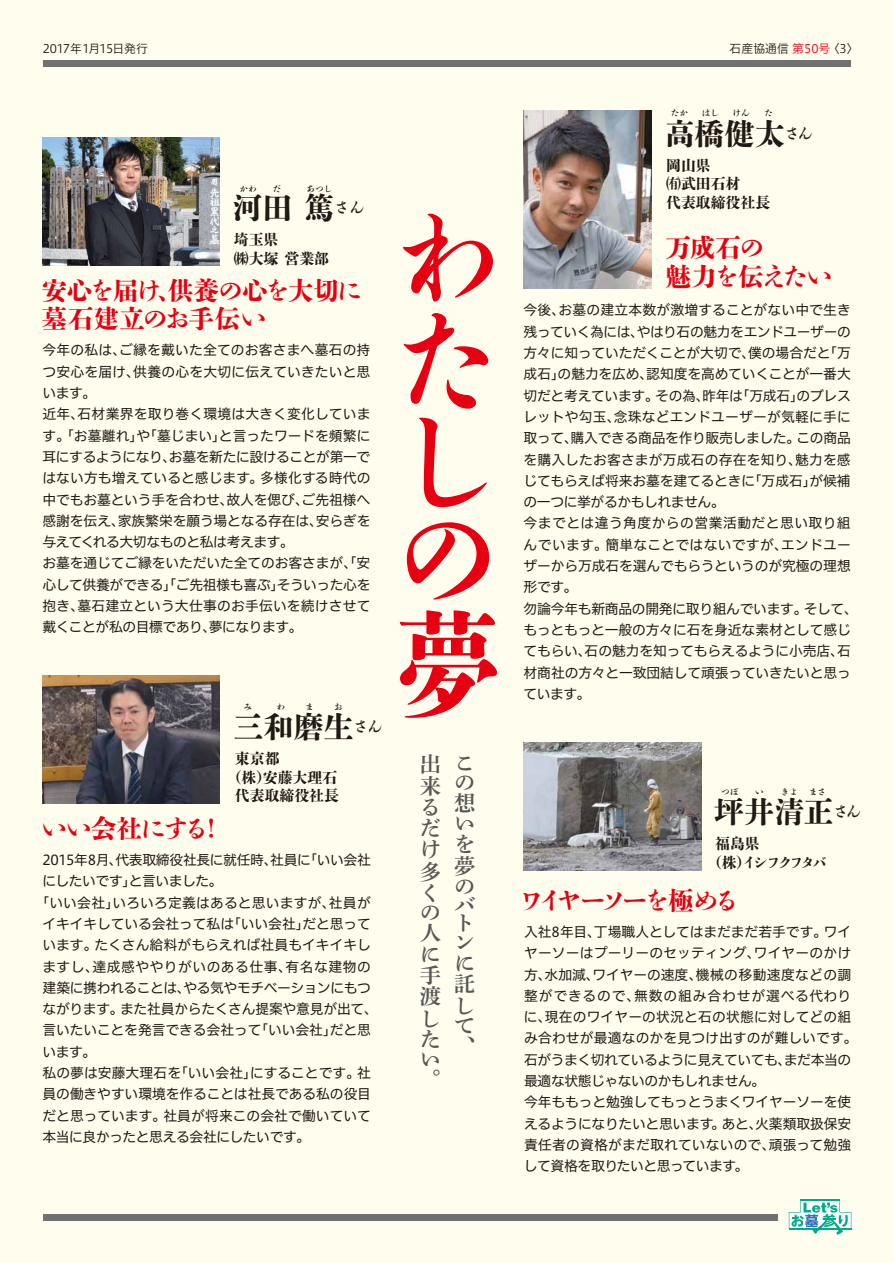
<style>
.page{position:relative;width:894px;height:1263px;background:#fffeee}
.page>*{position:absolute;margin:0;border:0;box-sizing:border-box;transform-origin:0 0}
.t1{font:115.5px/99.8px "Shuei Shogo M Std H";color:#e60012;text-align:justify;scale:.91 1}
.t2{font:30px "Shuei Shogo M Std H";color:#221815}
.t3{font:25.5px/28.5px "Shuei Shogo M Std H";letter-spacing:-.05em;color:#e60012}
.t4{font:25.5px/28.5px "Shuei Shogo M Std H";letter-spacing:-.075em;color:#e60012}
.t5{font:25.5px "Shuei Shogo M Std H";letter-spacing:-.15em;color:#e60012}
.t6{font:21.3px/21px "Shuei Min Pr 6 B";color:#595757}
.t7{font:14.85px/18.8px "Shuei Shogo M Std H";color:#221815}
.t8{font:14.85px/18.8px "Shuei Shogo M Std H";letter-spacing:-.195em;color:#221815}
.t9{font:13.8px/21.3px "Hiragino UD Sans F Std N W4";letter-spacing:-.01em;color:#221815}
.t10{font:13.8px "Hiragino UD Sans F Std N W4";letter-spacing:-.03em;color:#221815}
.t11{font:13.8px "Hiragino UD Sans F Std N W4";letter-spacing:.01em;color:#221815}
.t12{font:13.8px "Hiragino UD Sans F Std N W4";letter-spacing:.035em;color:#221815}
.t13{font:11.85px "Hiragino UD Sans F Std N W3";letter-spacing:-.035em;color:#221815}
.t14{font:11.85px "Hiragino UD Sans F Std N W3";color:#221815}
.t15{font:8.55px "Shuei Shogo M Std H";color:#221815}
.s1{color:#e60012}
</style>
<div class="page">
<div style="left:43px;top:60px;width:808px;height:6px;background:#727171"></div>
<div style="left:43px;top:1214px;width:735px;height:6px;background:#727171"></div>
<hr style="left:800px;top:1199px;width:40px;height:2px;background:#00aa8d">
<svg style="left:789px;top:1201px;width:62px;height:34px"></svg>
<img style="left:524px;top:111px;width:127px;height:177px">
<img style="left:42px;top:676px;width:178px;height:127px">
<img style="left:524px;top:742px;width:177px;height:128px">
<img style="left:42px;top:137px;width:178px;height:128px">
<p class="t13" style="left:43px;top:39px;width:107px">2017年1月15日発行</p>
<p class="t14" style="left:729px;top:39px;width:131px">石産協通信 <span class="s1">第50号</span> 〈3〉</p>
<p class="t15" style="left:239px;top:183px;width:19px">かわ</p>
<p class="t15" style="left:273px;top:183px;width:10px">だ</p>
<p class="t15" style="left:307px;top:183px;width:27px">あつし</p>
<h2 class="t2" style="left:232px;top:187px;width:133px">河田 篤<sup>さん</sup></h2>
<p class="t7" style="left:234px;top:230px;width:97px">埼玉県<br>㈱大塚 営業部</p>
<h3 class="t3" style="left:42px;top:275px;width:322px">安心を届け、供養の心を大切に墓石建立のお手伝い</h3>
<p class="t9" style="left:42px;top:339px;width:330px">今年の私は、ご縁を戴いた全てのお客さまへ墓石の持つ安心を届け、供養の心を大切に伝えていきたいと思います。<br>近年、石材業界を取り巻く環境は大きく変化しています。「お墓離れ」や「墓じまい」と言ったワードを頻繁に耳にするようになり、お墓を新たに設けることが第一ではない方も増えていると感じます。多様化する時代の中でもお墓という手を合わせ、故人を偲び、ご先祖様へ感謝を伝え、家族繁栄を願う場となる存在は、安らぎを与えてくれる大切なものと私は考えます。<br>お墓を通じてご縁をいただいた全てのお客さまが、「安心して供養ができる」「ご先祖様も喜ぶ」そういった心を抱き、墓石建立という大仕事のお手伝いを続けさせて戴くことが私の目標であり、夢になります。</p>
<p class="t15" style="left:244px;top:701px;width:10px">み</p>
<p class="t15" style="left:276px;top:701px;width:10px">わ</p>
<p class="t15" style="left:305px;top:701px;width:10px">ま</p>
<p class="t15" style="left:334px;top:701px;width:10px">お</p>
<h2 class="t2" style="left:233px;top:705px;width:150px">三和磨生<sup>さん</sup></h2>
<h3 class="t3" style="left:42px;top:814px;width:184px">いい会社にする！</h3>
<p class="t7" style="left:235px;top:748px;width:105px">東京都<br>(株)安藤大理石代表取締役社長</p>
<p class="t9" style="left:42px;top:848px;width:330px">2015年8月、代表取締役社長に就任時、社員に「いい会社</p>
<p class="t10" style="left:42px;top:871px;width:182px">にしたいです」と言いました。</p>
<p class="t11" style="left:35px;top:892px;width:337px">「いい会社」いろいろ定義はあると思いますが、社員が</p>
<p class="t9" style="left:42px;top:912px;width:330px">イキイキしている会社って私は「いい会社」だと思って</p>
<p class="t9" style="left:42px;top:933px;width:330px">います。たくさん給料がもらえれば社員もイキイキし</p>
<p class="t12" style="left:42px;top:956px;width:330px">ますし、達成感ややりがいのある仕事、有名な建物の</p>
<p class="t10" style="left:43px;top:977px;width:330px">建築に携われることは、やる気やモチベーションにもつ</p>
<p class="t9" style="left:42px;top:997px;width:337px">ながります。また社員からたくさん提案や意見が出て、</p>
<p class="t9" style="left:42px;top:1019px;width:330px">言いたいことを発言できる会社って「いい会社」だと思</p>
<p class="t9" style="left:42px;top:1040px;width:55px">います。</p>
<p class="t9" style="left:43px;top:1061px;width:330px">私の夢は安藤大理石を「いい会社」にすることです。社</p>
<p class="t9" style="left:43px;top:1083px;width:330px">員の働きやすい環境を作ることは社長である私の役目</p>
<p class="t9" style="left:42px;top:1104px;width:330px">だと思っています。社員が将来この会社で働いていて</p>
<p class="t10" style="left:43px;top:1126px;width:269px">本当に良かったと思える会社にしたいです。</p>
<h1 class="t1" style="left:395px;top:205px;width:109px">わたしの</h1>
<h1 class="t1" style="left:395px;top:611px;width:114px">夢</h1>
<h3 class="t6" style="left:420px;top:754px;width:22px">出来るだけ多くの人に手渡したい。</h3>
<h3 class="t6" style="left:454px;top:755px;width:21px;line-height:18.8px">この</h3>
<h3 class="t6" style="left:454px;top:793px;width:22px;line-height:20.4px;text-align:justify">想いを夢のバ</h3>
<h3 class="t6" style="left:454px;top:913px;width:22px">トンに託し</h3>
<h3 class="t6" style="left:454px;top:1015px;width:22px">て、</h3>
<p class="t15" style="left:671px;top:107px;width:19px">たか</p>
<p class="t15" style="left:702px;top:107px;width:19px">はし</p>
<p class="t15" style="left:732px;top:107px;width:19px">けん</p>
<p class="t15" style="left:764px;top:107px;width:10px">た</p>
<h2 class="t2" style="left:665px;top:112px;width:149px">高橋健太<sup>さん</sup></h2>
<p class="t7" style="left:666px;top:155px;width:105px">岡山県<br>㈲武田石材<br>代表取締役社長</p>
<h3 class="t4" style="left:665px;top:233px;width:168px">万成石の<br>魅力を伝えたい</h3>
<p class="t9" style="left:523px;top:299px;width:336px">今後、お墓の建立本数が激増することがない中で生き残っていく為には、やはり石の魅力をエンドユーザーの方々に知っていただくことが大切で、僕の場合だと「万成石」の魅力を広め、認知度を高めていくことが一番大切だと考えています。その為、昨年は「万成石」のブレスレットや勾玉、念珠などエンドユーザーが気軽に手に取って、購入できる商品を作り販売しました。この商品を購入したお客さまが万成石の存在を知り、魅力を感じてもらえば将来お墓を建てるときに「万成石」が候補の一つに挙がるかもしれません。<br>今までとは違う角度からの営業活動だと思い取り組んでいます。簡単なことではないですが、エンドユーザーから万成石を選んでもらうというのが究極の理想形です。<br>勿論今年も新商品の開発に取り組んでいます。そして、もっともっと一般の方々に石を身近な素材として感じてもらい、石の魅力を知ってもらえるように小売店、石材商社の方々と一致団結して頑張っていきたいと思っています。</p>
<p class="t15" style="left:721px;top:785px;width:19px">つぼ</p>
<p class="t15" style="left:755px;top:785px;width:10px">い</p>
<p class="t15" style="left:781px;top:785px;width:19px">きよ</p>
<p class="t15" style="left:809px;top:785px;width:19px">まさ</p>
<h2 class="t2" style="left:714px;top:790px;width:149px">坪井清正<sup>さん</sup></h2>
<p class="t8" style="left:715px;top:833px;width:113px">福島県<br>(株)イシフクフタバ</p>
<h3 class="t5" style="left:519px;top:882px;width:222px">ワイヤーソーを極める</h3>
<p class="t9" style="left:524px;top:920px;width:335px">入社8年目、丁場職人としてはまだまだ若手です。ワイヤーソーはプーリーのセッティング、ワイヤーのかけ方、水加減、ワイヤーの速度、機械の移動速度などの調整ができるので、無数の組み合わせが選べる代わりに、現在のワイヤーの状況と石の状態に対してどの組み合わせが最適なのかを見つけ出すのが難しいです。石がうまく切れているように見えていても、まだ本当の最適な状態じゃないのかもしれません。<br>今年ももっと勉強してもっとうまくワイヤーソーを使えるようになりたいと思います。あと、火薬類取扱保安責任者の資格がまだ取れていないので、頑張って勉強して資格を取りたいと思っています。</p>
</div>
